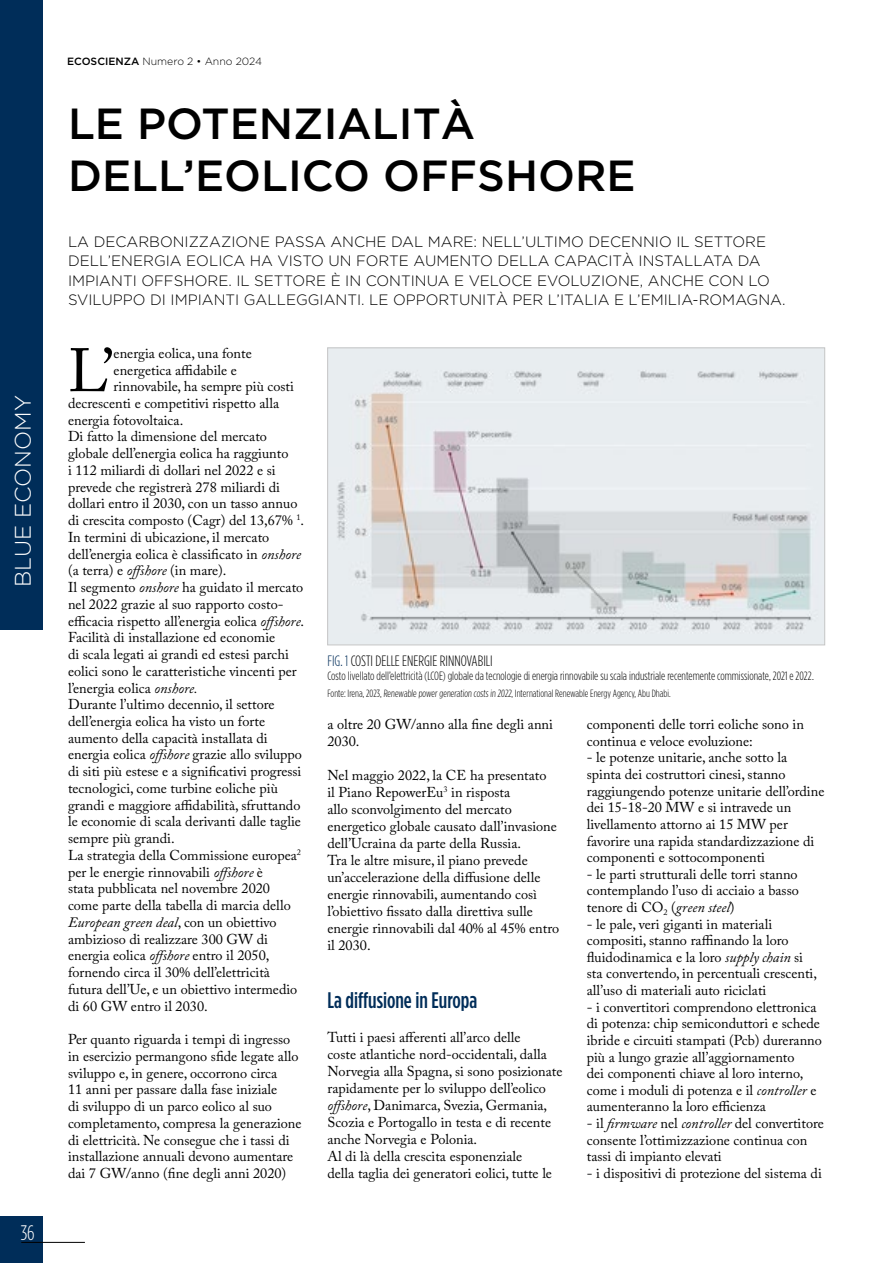
<style>
.page{position:relative;width:893px;height:1263px;background:#fff}
.page>*{position:absolute;margin:0;border:0;box-sizing:border-box;transform-origin:0 0}
.t1{font:60.6px "Adobe Caslon Pro";color:#000}
.t2{font:500 43.5px/52.5px "Gotham HTF";color:#000}
.t3{font:500 condensed 22.5px "Gotham HTF";color:#002d59}
.t4{font:300 22.5px "Gotham HTF";color:#fff}
.t5{font:300 condensed 21px "Gotham HTF";color:#fff}
.t6{font:300 15px/19.5px "Gotham HTF";color:#000}
.t7{font:300 condensed 15px "Gotham HTF";color:#000}
.t8{font:14.25px/16.6px "Adobe Caslon Pro";color:#000}
.t9{font:italic 14.25px "Adobe Caslon Pro";color:#000}
.t10{font:300 condensed 12px "Gotham HTF";color:#000}
.t11{font:300 condensed 10.5px "Gotham HTF";color:#000}
.t12{font:300 10.5px "Gotham HTF";color:#000}
.s1{font-weight:500}
.s2{font-style:italic}
.s3{font-style:normal}
.s4{color:#002d59}
</style>
<div class="page">
<div style="left:0;top:1216px;width:43px;height:47px;background:#002d59"></div>
<hr style="left:21px;top:1242px;width:64px;height:1px;background:#000">
<div style="left:0;top:0;width:43px;height:629px;background:#002d59"></div>
<img style="left:329px;top:350px;width:494px;height:293px">
<div style="left:327px;top:348px;width:498px;height:297px;border:1px solid #c6c6c6"></div>
<h3 class="t4" style="left:11px;top:587px;width:193px;rotate:-90deg">BLUE ECONOMY</h3>
<h3 class="t5" style="left:21px;top:1221px;width:15px">36</h3>
<p class="t12" style="left:67px;top:56px;width:196px"><span class="s1">ECOSCIENZA</span> Numero 2 • Anno 2024</p>
<h2 class="t2" style="left:68px;top:96px;width:569px">LE POTENZIALITÀ<br>DELL’EOLICO OFFSHORE</h2>
<p class="t6" style="left:68px;top:231px;width:719px">LA DECARBONIZZAZIONE PASSA ANCHE DAL MARE: NELL’ULTIMO DECENNIO IL SETTORE DELL’ENERGIA EOLICA HA VISTO UN FORTE AUMENTO DELLA CAPACITÀ INSTALLATA DA IMPIANTI OFFSHORE. IL SETTORE È IN CONTINUA E VELOCE EVOLUZIONE, ANCHE CON LO SVILUPPO DI IMPIANTI GALLEGGIANTI. LE OPPORTUNITÀ PER L’ITALIA E L’EMILIA-ROMAGNA.</p>
<h1 class="t1" style="left:68px;top:335px;width:47px">L’</h1>
<p class="t8" style="left:114px;top:345px;width:140px">energia eolica, una fonte</p>
<p class="t8" style="left:114px;top:361px;width:125px">energetica affidabile e</p>
<p class="t8" style="left:114px;top:378px;width:182px">rinnovabile, ha sempre più costi</p>
<p class="t8" style="left:68px;top:395px;width:213px">decrescenti e competitivi rispetto alla</p>
<p class="t8" style="left:68px;top:411px;width:117px">energia fotovoltaica.</p>
<p class="t8" style="left:68px;top:428px;width:200px">Di fatto la dimensione del mercato</p>
<p class="t8" style="left:68px;top:445px;width:222px">globale dell’energia eolica ha raggiunto</p>
<p class="t8" style="left:68px;top:462px;width:209px">i 112 miliardi di dollari nel 2022 e si</p>
<p class="t8" style="left:68px;top:478px;width:213px">prevede che registrerà 278 miliardi di</p>
<p class="t8" style="left:68px;top:495px;width:231px">dollari entro il 2030, con un tasso annuo</p>
<p class="t8" style="left:68px;top:512px;width:238px">di crescita composto (Cagr) del 13,67% <sup>1</sup>.</p>
<p class="t8" style="left:68px;top:528px;width:203px">In termini di ubicazione, il mercato</p>
<p class="t8" style="left:68px;top:545px;width:235px">dell’energia eolica è classificato in <span class="s2">onshore</span></p>
<p class="t8" style="left:68px;top:562px;width:160px">(a terra) e <span class="s2">offshore</span> (in mare).</p>
<p class="t8" style="left:68px;top:579px;width:237px">Il segmento <span class="s2">onshore</span> ha guidato il mercato</p>
<p class="t8" style="left:68px;top:595px;width:217px">nel 2022 grazie al suo rapporto costo-</p>
<p class="t8" style="left:68px;top:612px;width:238px">efficacia rispetto all’energia eolica <span class="s2">offshore</span>.</p>
<p class="t8" style="left:68px;top:629px;width:209px">Facilità di installazione ed economie</p>
<p class="t8" style="left:68px;top:646px;width:222px">di scala legati ai grandi ed estesi parchi</p>
<p class="t8" style="left:68px;top:662px;width:230px">eolici sono le caratteristiche vincenti per</p>
<p class="t8" style="left:68px;top:679px;width:131px">l’energia eolica <span class="s2">onshore.</span></p>
<p class="t8" style="left:68px;top:696px;width:208px">Durante l’ultimo decennio, il settore</p>
<p class="t8" style="left:68px;top:713px;width:199px">dell’energia eolica ha visto un forte</p>
<p class="t8" style="left:68px;top:729px;width:201px">aumento della capacità installata di</p>
<p class="t8" style="left:68px;top:746px;width:236px">energia eolica <span class="s2">offshore</span> grazie allo sviluppo</p>
<p class="t8" style="left:68px;top:763px;width:235px">di siti più estese e a significativi progressi</p>
<p class="t8" style="left:68px;top:780px;width:211px">tecnologici, come turbine eoliche più</p>
<p class="t8" style="left:68px;top:796px;width:234px">grandi e maggiore affidabilità, sfruttando</p>
<p class="t8" style="left:68px;top:813px;width:234px">le economie di scala derivanti dalle taglie</p>
<p class="t8" style="left:68px;top:830px;width:108px">sempre più grandi.</p>
<p class="t8" style="left:68px;top:847px;width:234px">La strategia della Commissione europea<sup>2</sup></p>
<p class="t8" style="left:68px;top:863px;width:196px">per le energie rinnovabili <span class="s2">offshore</span> è</p>
<p class="t8" style="left:68px;top:880px;width:204px">stata pubblicata nel novembre 2020</p>
<p class="t8" style="left:68px;top:897px;width:224px">come parte della tabella di marcia dello</p>
<p class="t9" style="left:68px;top:913px;width:210px">European green deal<span class="s3">, con un obiettivo</span></p>
<p class="t8" style="left:68px;top:930px;width:201px">ambizioso di realizzare 300 GW di</p>
<p class="t8" style="left:68px;top:947px;width:203px">energia eolica <span class="s2">offshore</span> entro il 2050,</p>
<p class="t8" style="left:68px;top:964px;width:203px">fornendo circa il 30% dell’elettricità</p>
<p class="t8" style="left:68px;top:980px;width:231px">futura dell’Ue, e un obiettivo intermedio</p>
<p class="t8" style="left:68px;top:997px;width:141px">di 60 GW entro il 2030.</p>
<p class="t8" style="left:68px;top:1031px;width:235px">Per quanto riguarda i tempi di ingresso in esercizio permangono sfide legate allo sviluppo e, in genere, occorrono circa<br>11 anni per passare dalla fase iniziale<br>di sviluppo di un parco eolico al suo completamento, compresa la generazione di elettricità. Ne consegue che i tassi di installazione annuali devono aumentare dai 7 GW/anno (fine degli anni 2020)</p>
<p class="t7" style="left:327px;top:653px;width:167px"><span class="s4">FIG. 1</span> COSTI DELLE ENERGIE RINNOVABILI</p>
<p class="t10" style="left:327px;top:669px;width:488px">Costo livellato dell’elettricità (LCOE) globale da tecnologie di energia rinnovabile su scala industriale recentemente commissionate, 2021 e 2022.</p>
<p class="t11" style="left:327px;top:687px;width:345px">Fonte: Irena, 2023, Renewable power generation costs in 2022, International Renewable Energy Agency, Abu Dhabi.</p>
<p class="t8" style="left:327px;top:716px;width:227px">a oltre 20 GW/anno alla fine degli anni<br>2030.</p>
<p class="t8" style="left:327px;top:767px;width:233px">Nel maggio 2022, la CE ha presentato<br>il Piano RepowerEu<sup>3</sup> in risposta<br>allo sconvolgimento del mercato energetico globale causato dall’invasione dell’Ucraina da parte della Russia.<br>Tra le altre misure, il piano prevede un’accelerazione della diffusione delle energie rinnovabili, aumentando così l’obiettivo fissato dalla direttiva sulle energie rinnovabili dal 40% al 45% entro il 2030.</p>
<h3 class="t3" style="left:327px;top:988px;width:151px">La diffusione in Europa</h3>
<p class="t8" style="left:327px;top:1029px;width:237px">Tutti i paesi afferenti all’arco delle<br>coste atlantiche nord-occidentali, dalla Norvegia alla Spagna, si sono posizionate rapidamente per lo sviluppo dell’eolico <span class="s2">offshore</span>, Danimarca, Svezia, Germania, Scozia e Portogallo in testa e di recente anche Norvegia e Polonia.<br>Al di là della crescita esponenziale<br>della taglia dei generatori eolici, tutte le</p>
<p class="t8" style="left:587px;top:716px;width:219px">componenti delle torri eoliche sono in continua e veloce evoluzione:</p>
<p class="t8" style="left:587px;top:749px;width:239px">- le potenze unitarie, anche sotto la spinta dei costruttori cinesi, stanno raggiungendo potenze unitarie dell’ordine dei 15-18-20 MW e si intravede un livellamento attorno ai 15 MW per favorire una rapida standardizzazione di componenti e sottocomponenti</p>
<p class="t8" style="left:587px;top:865px;width:214px;text-align:justify">- le parti strutturali delle torri stanno contemplando l’uso di acciaio a basso tenore di CO<sub>2</sub> (<span class="s2">green steel</span>)</p>
<p class="t8" style="left:587px;top:915px;width:232px">- le pale, veri giganti in materiali compositi, stanno raffinando la loro fluidodinamica e la loro <span class="s2">supply chain</span> si sta convertendo, in percentuali crescenti, all’uso di materiali auto riciclati</p>
<p class="t8" style="left:587px;top:998px;width:237px">- i convertitori comprendono elettronica di potenza: chip semiconduttori e schede ibride e circuiti stampati (Pcb) dureranno più a lungo grazie all’aggiornamento<br>dei componenti chiave al loro interno, come i moduli di potenza e il <span class="s2">controller</span> e aumenteranno la loro efficienza</p>
<p class="t8" style="left:587px;top:1115px;width:239px">- il <span class="s2">firmware</span> nel <span class="s2">controller</span> del convertitore consente l’ottimizzazione continua con tassi di impianto elevati</p>
<p class="t8" style="left:587px;top:1164px;width:237px">- i dispositivi di protezione del sistema di</p>
</div>
